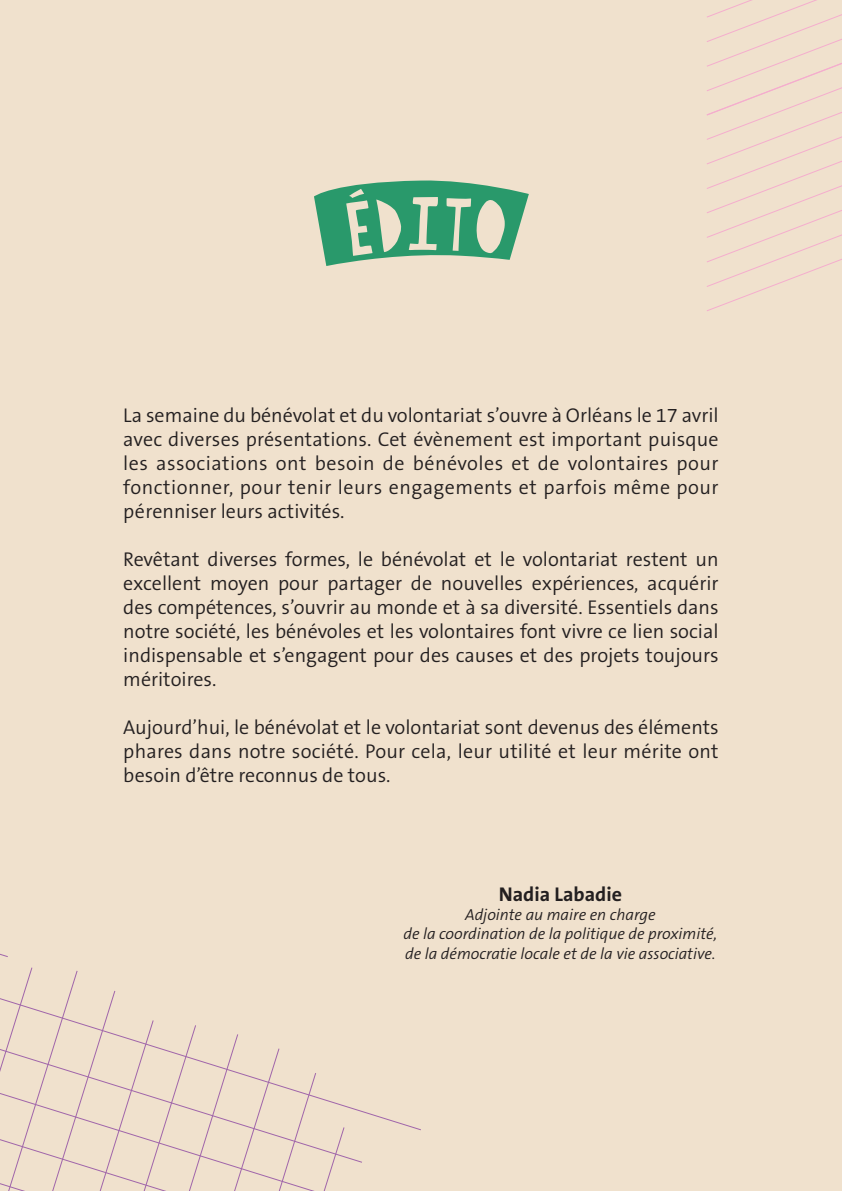
<style>
.page{position:relative;width:842px;height:1191px;background:#f0e1cd}
.page>*{position:absolute;margin:0;border:0;box-sizing:border-box;transform-origin:0 0}
.t1{font:300 20px/24px "The Sans B4";color:#231f20;text-align:justify}
.t2{font:700 20px "The Sans B7";color:#231f20}
.t3{font:italic 300 16px/19.2px "The Sans B4";color:#231f20}
</style>
<div class="page">
<svg style="left:706px;top:0;width:136px;height:311px"></svg>
<svg style="left:0;top:967px;width:345px;height:224px"></svg>
<svg style="left:314px;top:180px;width:215px;height:86px"></svg>
<p class="t1" style="left:123px;top:403px;width:597px">La semaine du bénévolat et du volontariat s’ouvre à Orléans le 17 avril avec diverses présentations. Cet évènement est important puisque les associations ont besoin de bénévoles et de volontaires pour fonctionner, pour tenir leurs engagements et parfois même pour pérenniser leurs activités.</p>
<p class="t1" style="left:123px;top:547px;width:597px">Revêtant diverses formes, le bénévolat et le volontariat restent un excellent moyen pour partager de nouvelles expériences, acquérir des compétences, s’ouvrir au monde et à sa diversité. Essentiels dans notre société, les bénévoles et les volontaires font vivre ce lien social indispensable et s’engagent pour des causes et des projets toujours méritoires.</p>
<p class="t1" style="left:123px;top:715px;width:597px">Aujourd’hui, le bénévolat et le volontariat sont devenus des éléments phares dans notre société. Pour cela, leur utilité et leur mérite ont besoin d’être reconnus de tous.</p>
<p class="t2" style="left:499px;top:883px;width:125px">Nadia Labadie</p>
<p class="t3" style="left:465px;top:905px;width:192px">Adjointe au maire en charge</p>
<p class="t3" style="left:403px;top:925px;width:315px">de la coordination de la politique de proximité, de la démocratie locale et de la vie associative.</p>
</div>
